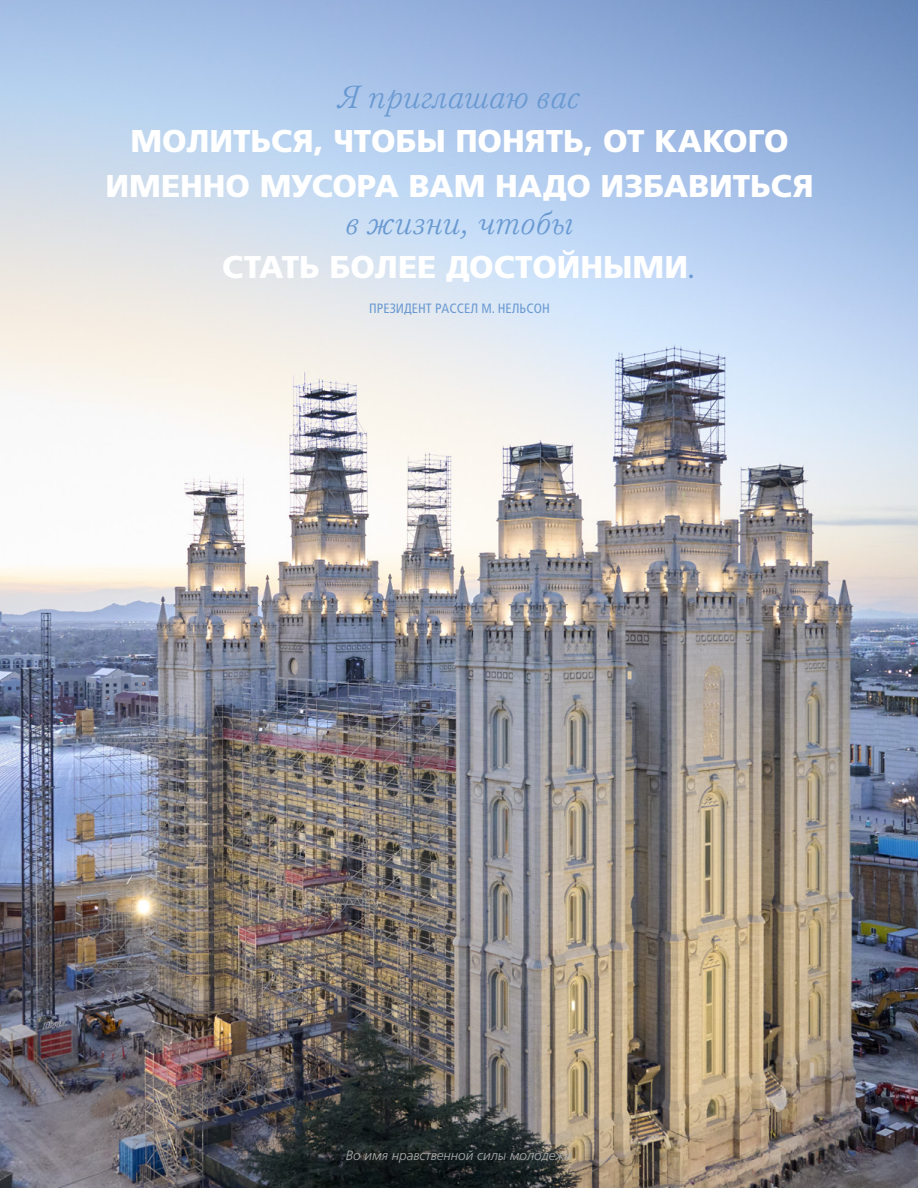
<style>
.page{position:relative;width:918px;height:1188px;background:#fff}
.page>*{position:absolute;margin:0;border:0;box-sizing:border-box;transform-origin:0 0}
.Nelson_Quote1{font:900 31.5px/44.2px "Frutigerlds Lat";letter-spacing:-.005em;color:#fff;text-align:center}
.FolioL{font:italic 300 13.5px "Frutigerlds Lat";color:#a7a9ac}
.Nelson_Quote1_Citati{font:condensed 13.5px "Frutigerlds Lat";color:#6999d1}
.s1{font-family:"Mc Kaylds Lat";font-weight:300;font-style:italic;color:#6999d1}
</style>
<div class="page">
<img style="left:0;top:0;width:918px;height:1188px">
<p class="Nelson_Quote1" style="left:105px;top:75px;width:710px"><span class="s1">Я приглашаю вас<br></span>МОЛИТЬСЯ, ЧТОБЫ ПОНЯТЬ, ОТ КАКОГО<br>ИМЕННО МУСОРА ВАМ НАДО ИЗБАВИТЬСЯ</p>
<p class="Nelson_Quote1" style="left:222px;top:201px;width:476px"><span class="s1">в жизни, чтобы<br></span>СТАТЬ БОЛЕЕ ДОСТОЙНЫМИ<span class="s1">.</span></p>
<p class="Nelson_Quote1_Citati" style="left:369px;top:298px;width:182px">ПРЕЗИДЕНТ РАССЕЛ М. НЕЛЬСОН</p>
<p class="FolioL" style="left:346px;top:1145px;width:228px">Во имя нравственной силы молодежи</p>
</div>
